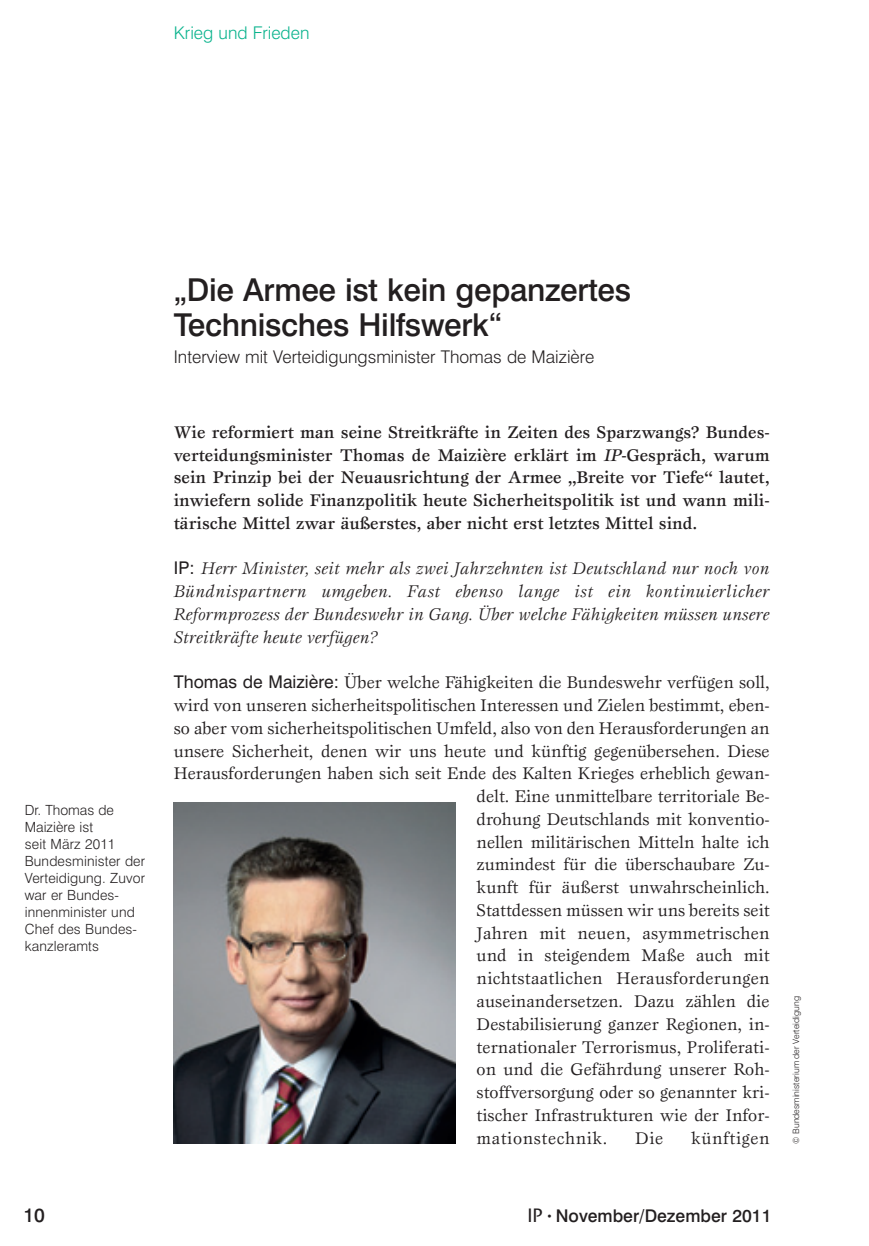
<style>
.page{position:relative;width:869px;height:1246px;background:#fff}
.page>*{position:absolute;margin:0;border:0;box-sizing:border-box;transform-origin:0 0}
.t1{font:500 31.5px/35px "Swiss 721 BT";letter-spacing:-.01em;color:#231f20}
.t2{font:500 19.25px "Swiss 721 BT";color:#231f20}
.t3{font:17.5px "Esprit Std";color:#231f20}
.t4{font:500 17.5px/22.8px "Esprit Std";color:#231f20;text-align:justify}
.t5{font:italic 17.5px/22.8px "Esprit Std";letter-spacing:.01em;color:#231f20;text-align:justify}
.t6{font:300 17.5px "Swiss 721 BT";color:#231f20}
.t7{font:17.5px "Esprit Std";letter-spacing:.02em;color:#231f20}
.t8{font:500 17.5px "Swiss 721 BT";color:#231f20}
.t9{font:17.5px "Esprit Std";letter-spacing:.035em;color:#231f20}
.t10{font:300 17.5px "Swiss 721 BT";color:#0ab38d}
.t11{font:300 14px/17.2px "Swiss 721 BT";letter-spacing:.01em;color:#231f20}
.t12{font:300 8.75px "Swiss 721 BT";color:#231f20}
.s1{font-style:italic}
.s2{font-family:"Swiss 721 BT";font-style:normal}
.s3{font-family:"Swiss 721 BT"}
.s4{font-family:"ITC Stone Sans";font-size:19.25px}
.s5{font-size:10.5px}
</style>
<div class="page">
<img style="left:174px;top:802px;width:281px;height:341px">
<p class="t10" style="left:174px;top:22px;width:137px">Krieg und Frieden</p>
<p class="t11" style="left:25px;top:800px;width:122px">Dr. Thomas de<br>Maizière ist<br>seit März 2011<br>Bundesminister der<br>Verteidigung. Zuvor war er Bundes&shy;innenminister und<br>Chef des Bundes&shy;kanzleramts</p>
<h1 class="t1" style="left:174px;top:272px;width:458px">„Die Armee ist kein gepanzertes<br>Technisches Hilfswerk“</h1>
<p class="t6" style="left:174px;top:346px;width:422px">Interview mit Verteidigungsminister Thomas de Maizière</p>
<p class="t4" style="left:174px;top:420px;width:597px">Wie reformiert man seine Streitkräfte in Zeiten des Sparzwangs? Bundes&shy;verteidungsminister Thomas de Maizière erklärt im <span class="s1">IP</span>-Gespräch, warum sein Prinzip bei der Neuausrichtung der Armee „Breite vor Tiefe“ lautet, inwiefern solide Finanzpolitik heute Sicherheitspolitik ist und wann mili&shy;tärische Mittel zwar äußerstes, aber nicht erst letztes Mittel sind.</p>
<p class="t5" style="left:174px;top:557px;width:597px"><span class="s2">IP:</span> Herr Minister, seit mehr als zwei Jahrzehnten ist Deutschland nur noch von Bündnispartnern umgeben. Fast ebenso lange ist ein kontinuierlicher Reformprozess der Bundeswehr in Gang. Über welche Fähigkeiten müssen unsere Streitkräfte heute verfügen?</p>
<p class="t3" style="left:174px;top:671px;width:597px"><span class="s3">Thomas de Maizière:</span> Über welche Fähigkeiten die Bundeswehr verfügen soll,</p>
<p class="t3" style="left:174px;top:694px;width:597px">wird von unseren sicherheitspolitischen Interessen und Zielen bestimmt, eben-</p>
<p class="t3" style="left:174px;top:717px;width:597px">so aber vom sicherheitspolitischen Umfeld, also von den Herausforderungen an</p>
<p class="t3" style="left:174px;top:740px;width:597px">unsere Sicherheit, denen wir uns heute und künftig gegenübersehen. Diese</p>
<p class="t3" style="left:174px;top:762px;width:597px">Herausforderungen haben sich seit Ende des Kalten Krieges erheblich gewan-</p>
<p class="t3" style="left:476px;top:785px;width:294px">delt. Eine unmittelbare territoriale Be-</p>
<p class="t3" style="left:476px;top:808px;width:294px">drohung Deutschlands mit konventio-</p>
<p class="t3" style="left:476px;top:831px;width:294px">nellen militärischen Mitteln halte ich</p>
<p class="t3" style="left:476px;top:853px;width:294px">zumindest für die überschaubare Zu-</p>
<p class="t3" style="left:476px;top:876px;width:294px">kunft für äußerst unwahrscheinlich.</p>
<p class="t3" style="left:476px;top:899px;width:294px">Stattdessen müssen wir uns bereits seit</p>
<p class="t3" style="left:476px;top:922px;width:294px">Jahren mit neuen, asymmetrischen</p>
<p class="t3" style="left:476px;top:944px;width:294px">und in steigendem Maße auch mit</p>
<p class="t7" style="left:476px;top:967px;width:294px">nichtstaatlichen Herausforderungen</p>
<p class="t3" style="left:476px;top:990px;width:294px">auseinandersetzen. Dazu zählen die</p>
<p class="t3" style="left:476px;top:1013px;width:294px">Destabilisierung ganzer Regionen, in-</p>
<p class="t3" style="left:476px;top:1035px;width:294px">ternationaler Terrorismus, Proliferati-</p>
<p class="t3" style="left:476px;top:1058px;width:294px">on und die Gefährdung unserer Roh-</p>
<p class="t3" style="left:476px;top:1081px;width:294px">stoffversorgung oder so genannter kri-</p>
<p class="t3" style="left:476px;top:1104px;width:294px">tischer Infrastrukturen wie der Infor-</p>
<p class="t9" style="left:476px;top:1126px;width:132px">mationstechnik.</p>
<p class="t3" style="left:635px;top:1126px;width:30px">Die</p>
<p class="t9" style="left:690px;top:1126px;width:80px">künftigen</p>
<p class="t12" style="left:790px;top:1143px;width:149px;rotate:-90deg">© Bundesministerium der Verteidigung</p>
<p class="t2" style="left:23px;top:1203px;width:23px">10</p>
<p class="t8" style="left:527px;top:1204px;width:245px"><span class="s4">IP</span> <span class="s5">•</span> November/Dezember 2011</p>
</div>
